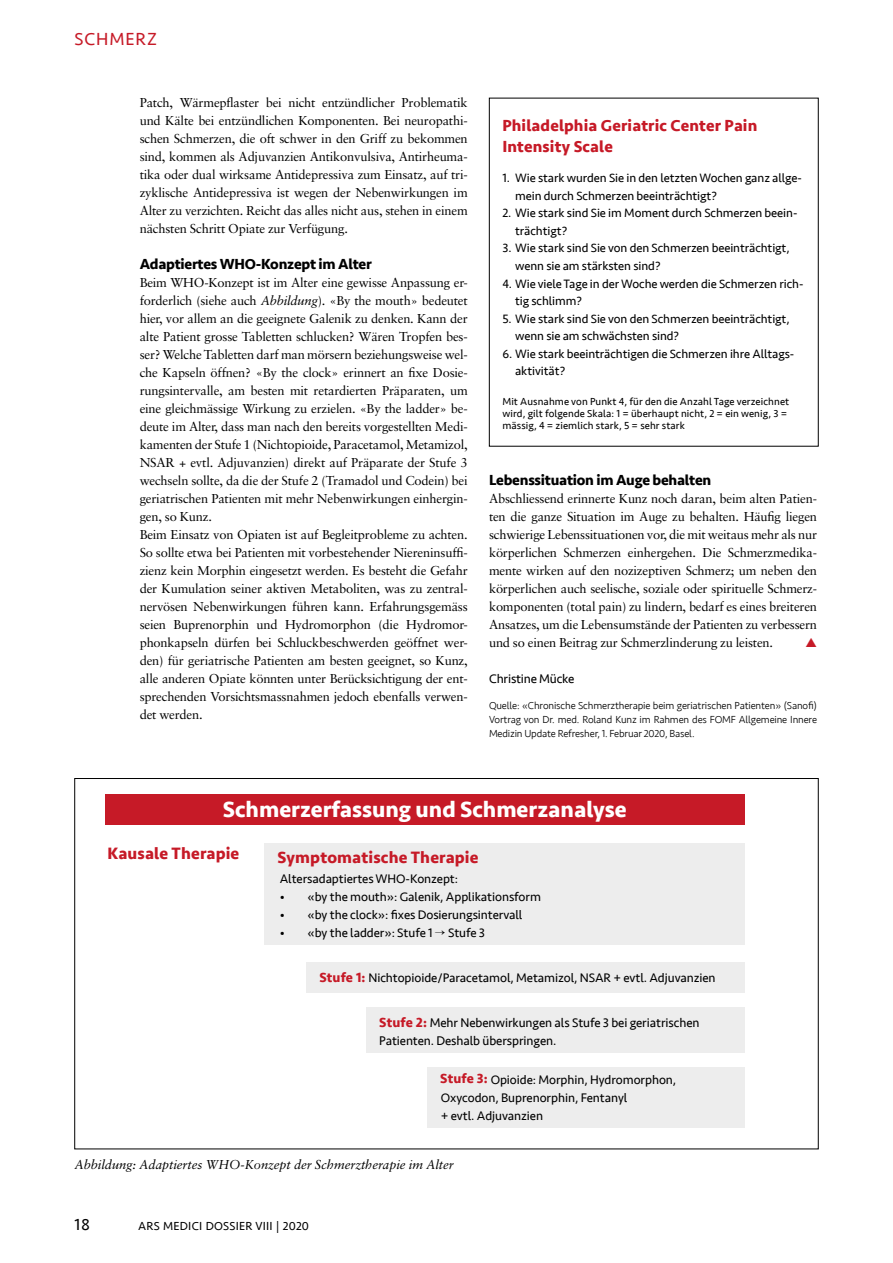
<style>
.page{position:relative;width:893px;height:1263px;background:#fff}
.page>*{position:absolute;margin:0;border:0;box-sizing:border-box;transform-origin:0 0}
.t1{font:700 23.1px "Seravek";color:#fff}
.t2{font:18px "Seravek";letter-spacing:.05em;color:#c61a27}
.t3{font:700 16.95px "Seravek";letter-spacing:.01em;color:#c61a27}
.t4{font:700 16.5px/21px "Seravek";letter-spacing:.01em;color:#c61a27}
.t5{font:16.5px "Seravek";color:#000}
.t6{font:700 15px "Seravek";letter-spacing:-.015em;color:#000}
.t7{font:12.9px/18px "Sabon";letter-spacing:-.015em;color:#000;text-align:justify}
.t8{font:12.9px/18.3px "Seravek";letter-spacing:-.005em;color:#000}
.t9{font:italic 12.9px "Sabon";letter-spacing:-.005em;color:#000}
.t10{font:12.75px/18px "Seravek";letter-spacing:-.005em;color:#000}
.t11{font:12.45px/17.5px "Seravek";letter-spacing:-.005em;color:#000}
.t12{font:12px "Seravek";letter-spacing:.02em;color:#000}
.t13{font:300 10.5px/13.8px "Seravek";letter-spacing:-.015em;color:#000;text-align:justify}
.t14{font:10.5px/12px "Seravek";letter-spacing:.01em;color:#000}
.s1{font-style:italic}
.s2{font-weight:700;font-size:13.8px;color:#c61a27}
</style>
<div class="page">
<div style="left:489px;top:98px;width:330px;height:348px;border:1px solid #000"></div>
<div style="left:264px;top:843px;width:481px;height:102px;background:#ededed"></div>
<div style="left:306px;top:962px;width:439px;height:31px;background:#ededed"></div>
<div style="left:366px;top:1007px;width:379px;height:46px;background:#ededed"></div>
<div style="left:427px;top:1067px;width:318px;height:61px;background:#ededed"></div>
<div style="left:105px;top:794px;width:640px;height:30px;background:#c61a27"></div>
<h2 class="t2" style="left:74px;top:25px;width:84px">SCHMERZ</h2>
<p class="t7" style="left:140px;top:94px;width:330px">Patch, Wärmepflaster bei nicht entzündlicher Problematik und Kälte bei entzündlichen Komponenten. Bei neuropathi&shy;schen Schmerzen, die oft schwer in den Griff zu bekommen sind, kommen als Adjuvanzien Antikonvulsiva, Antirheuma&shy;tika oder dual wirksame Antidepressiva zum Einsatz, auf tri&shy;zyklische Antidepressiva ist wegen der Nebenwirkungen im Alter zu verzichten. Reicht das alles nicht aus, stehen in einem nächsten Schritt Opiate zur Verfügung.</p>
<p class="t6" style="left:140px;top:252px;width:234px">Adaptiertes WHO-Konzept im Alter</p>
<p class="t7" style="left:140px;top:274px;width:330px;text-align:left">Beim WHO-Konzept ist im Alter eine gewisse Anpassung er&shy;forderlich (siehe auch <span class="s1">Abbildung</span>). «By the mouth» bedeutet hier, vor allem an die geeignete Galenik zu denken. Kann der alte Patient grosse Tabletten schlucken? Wären Tropfen bes&shy;ser? Welche Tabletten darf man mörsern beziehungsweise wel&shy;che Kapseln öffnen? «By the clock» erinnert an fixe Dosie&shy;rungsintervalle, am besten mit retardierten Präparaten, um eine gleichmässige Wirkung zu erzielen. «By the ladder» be&shy;deute im Alter, dass man nach den bereits vorgestellten Medi&shy;kamenten der Stufe 1 (Nichtopioide, Paracetamol, Metamizol, NSAR + evtl. Adjuvanzien) direkt auf Präparate der Stufe 3 wechseln sollte, da die der Stufe 2 (Tramadol und Codein) bei geriatrischen Patienten mit mehr Nebenwirkungen einhergin&shy;gen, so Kunz.<br>Beim Einsatz von Opiaten ist auf Begleitprobleme zu achten.<br>So sollte etwa bei Patienten mit vorbestehender Niereninsuffi&shy;zienz kein Morphin eingesetzt werden. Es besteht die Gefahr der Kumulation seiner aktiven Metaboliten, was zu zentral&shy;nervösen Nebenwirkungen führen kann. Erfahrungsgemäss seien Buprenorphin und Hydromorphon (die Hydromor&shy;phonkapseln dürfen bei Schluckbeschwerden geöffnet wer&shy;den) für geriatrische Patienten am besten geeignet, so Kunz, alle anderen Opiate könnten unter Berücksichtigung der ent&shy;sprechenden Vorsichtsmassnahmen jedoch ebenfalls verwen&shy;det werden.</p>
<p class="t4" style="left:502px;top:115px;width:256px">Philadelphia Geriatric Center Pain<br>Intensity Scale</p>
<p class="t11" style="left:515px;top:169px;width:288px;text-indent:-13px">1. Wie stark wurden Sie in den letzten Wochen ganz allge&shy;mein durch Schmerzen beeinträchtigt?</p>
<p class="t11" style="left:515px;top:204px;width:284px;text-indent:-13px">2. Wie stark sind Sie im Moment durch Schmerzen beein&shy;trächtigt?</p>
<p class="t11" style="left:515px;top:239px;width:276px;text-indent:-13px">3. Wie stark sind Sie von den Schmerzen beeinträchtigt, wenn sie am stärksten sind?</p>
<p class="t11" style="left:515px;top:275px;width:290px;text-indent:-13px">4. Wie viele Tage in der Woche werden die Schmerzen rich&shy;tig schlimm?</p>
<p class="t11" style="left:515px;top:310px;width:276px;text-indent:-13px">5. Wie stark sind Sie von den Schmerzen beeinträchtigt, wenn sie am schwächsten sind?</p>
<p class="t11" style="left:515px;top:345px;width:281px;text-indent:-13px">6. Wie stark beeinträchtigen die Schmerzen ihre Alltags&shy;aktivität?</p>
<p class="t14" style="left:502px;top:395px;width:288px">Mit Ausnahme von Punkt 4, für den die Anzahl Tage verzeichnet wird, gilt folgende Skala: 1 = überhaupt nicht, 2 = ein wenig, 3 = mässig, 4 = ziemlich stark, 5 = sehr stark</p>
<p class="t6" style="left:489px;top:468px;width:224px">Lebenssituation im Auge behalten</p>
<p class="t7" style="left:489px;top:490px;width:330px">Abschliessend erinnerte Kunz noch daran, beim alten Patien&shy;ten die ganze Situation im Auge zu behalten. Häufig liegen schwierige Lebenssituationen vor, die mit weitaus mehr als nur körperlichen Schmerzen einhergehen. Die Schmerzmedika&shy;mente wirken auf den nozizeptiven Schmerz; um neben den körperlichen auch seelische, soziale oder spirituelle Schmerz&shy;komponenten (total pain) zu lindern, bedarf es eines breiteren Ansatzes, um die Lebensumstände der Patienten zu verbessern und so einen Beitrag zur Schmerzlinderung zu leisten.</p>
<p class="t8" style="left:489px;top:670px;width:87px">Christine Mücke</p>
<p class="t13" style="left:489px;top:699px;width:330px">Quelle: «Chronische Schmerztherapie beim geriatrischen Patienten» (Sanofi)<br>Vortrag von Dr. med. Roland Kunz im Rahmen des FOMF Allgemeine Innere Medizin Update Refresher, 1. Februar 2020, Basel.</p>
<h1 class="t1" style="left:223px;top:791px;width:405px">Schmerzerfassung und Schmerzanalyse</h1>
<h3 class="t3" style="left:108px;top:839px;width:133px">Kausale Therapie</h3>
<h3 class="t3" style="left:277px;top:844px;width:203px">Symptomatische Therapie</h3>
<p class="t10" style="left:280px;top:870px;width:180px">Altersadaptiertes WHO-Konzept:</p>
<p class="t10" style="left:280px;top:888px;width:263px">• «by the mouth»: Galenik, Applikationsform</p>
<p class="t10" style="left:280px;top:906px;width:244px">• «by the clock»: fixes Dosierungsintervall</p>
<p class="t10" style="left:280px;top:924px;width:207px">• «by the ladder»: Stufe 1 → Stufe 3</p>
<p class="t10" style="left:319px;top:968px;width:398px"><span class="s2">Stufe 1:</span> Nichtopioide/Paracetamol, Metamizol, NSAR + evtl. Adjuvanzien</p>
<p class="t8" style="left:379px;top:1013px;width:322px"><span class="s2">Stufe 2:</span> Mehr Nebenwirkungen als Stufe 3 bei geriatrischen<br>Patienten. Deshalb überspringen.</p>
<p class="t10" style="left:440px;top:1071px;width:238px"><span class="s2">Stufe 3:</span> Opioide: Morphin, Hydromorphon,<br>Oxycodon, Buprenorphin, Fentanyl<br>+ evtl. Adjuvanzien</p>
<p class="t9" style="left:74px;top:1157px;width:381px">Abbildung: Adaptiertes WHO-Konzept der Schmerztherapie im Alter</p>
<p class="t5" style="left:74px;top:1212px;width:17px">18</p>
<p class="t12" style="left:138px;top:1217px;width:172px">ARS MEDICI DOSSIER VIII | 2020</p>
</div>
